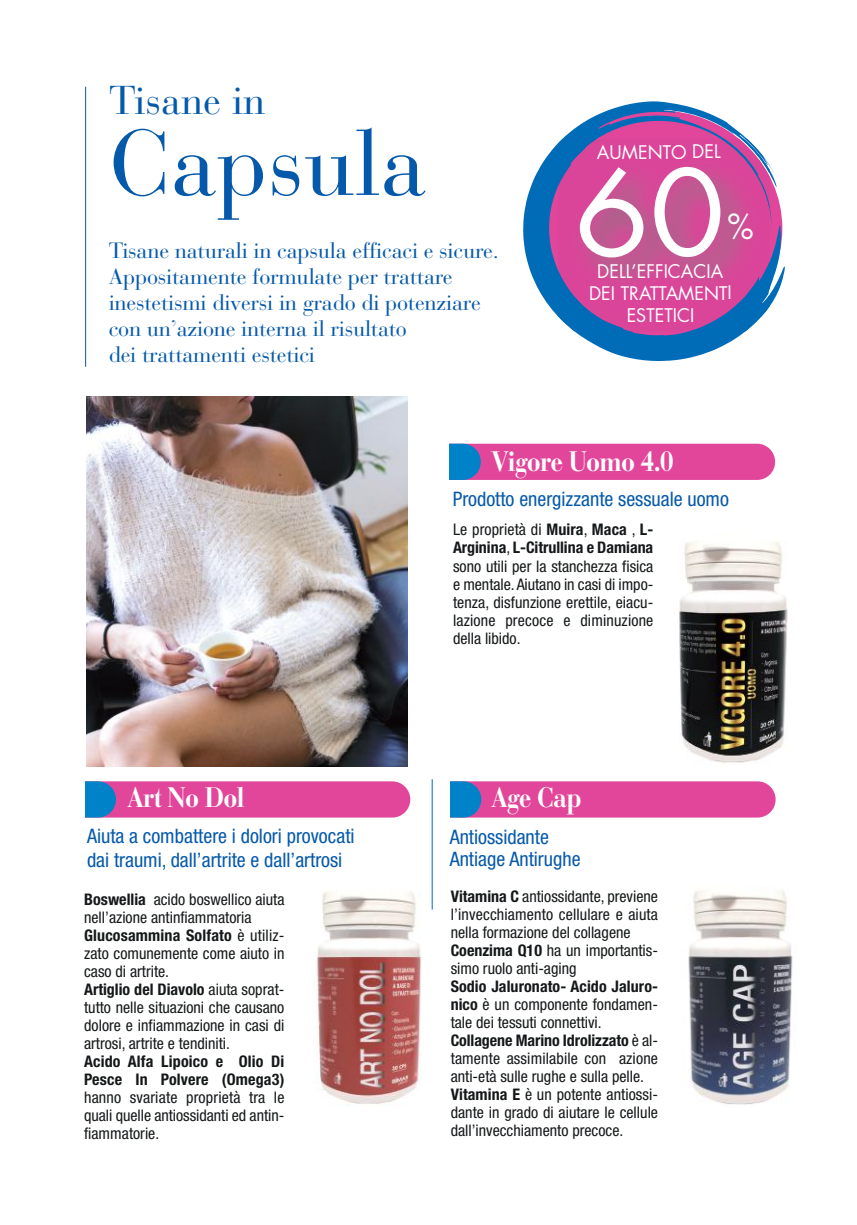
<style>
.page{position:relative;width:857px;height:1225px;background:#fff}
.page>*{position:absolute;margin:0;border:0;box-sizing:border-box;transform-origin:0 0}
.t1{font:115.6px "Futura";color:#fff;scale:1.06 1}
.t2{font:92px "Bauer Bodoni";color:#0559ab}
.t3{font:40px "Bauer Bodoni";color:#0559ab}
.t4{font:33.4px "Futura";color:#fff}
.t5{font:700 28px "Bauer Bodoni";letter-spacing:-.03em;color:#fff;scale:.9 1}
.t6{font:22px/26px "Bauer Bodoni";letter-spacing:-.01em;color:#0559ab}
.t7{font:condensed 20px/22px "Helvetica Neue";color:#0559ab}
.t8{font:18.2px/21.8px "Futura";letter-spacing:-.005em;color:#fff;text-align:center}
.t9{font:condensed 16px/18px "Helvetica Neue";color:#151819}
.t10{font:700 condensed 16px/18px "Helvetica Neue";letter-spacing:.01em;color:#151819}
.s1{font-weight:700}
</style>
<div class="page">
<svg style="left:85px;top:781px;width:325px;height:36px;background:#cf4e9f"></svg>
<svg style="left:450px;top:781px;width:325px;height:36px;background:#cf4e9f"></svg>
<svg style="left:449px;top:444px;width:325px;height:36px;background:#ce4d9f"></svg>
<hr style="left:85px;top:87px;width:1px;height:280px;background:#0559ab">
<svg style="left:523px;top:101px;width:261px;height:260px"></svg>
<img style="left:557px;top:139px;width:212px;height:193px">
<div style="left:596px;top:144px;width:124px;height:16px;background:#da4599"></div>
<img style="left:317px;top:891px;width:105px;height:213px">
<img style="left:688px;top:890px;width:105px;height:215px">
<img style="left:679px;top:541px;width:109px;height:223px">
<img style="left:87px;top:397px;width:320px;height:369px">
<hr style="left:431px;top:779px;width:1px;height:130px;background:#006bb7">
<h3 class="t3" style="left:109px;top:85px;width:158px">Tisane in</h3>
<h2 class="t2" style="left:109px;top:127px;width:318px">Capsula</h2>
<h3 class="t6" style="left:109px;top:240px;width:391px">Tisane naturali in capsula efficaci e sicure.<br>Appositamente formulate per trattare inestetismi diversi in grado di potenziare con un’azione interna il risultato<br>dei trattamenti estetici</h3>
<p class="t8" style="left:596px;top:143px;width:125px">AUMENTO DEL</p>
<h1 class="t1" style="left:574px;top:160px;width:144px">60</h1>
<p class="t8" style="left:588px;top:262px;width:144px">DELL’EFFICACIA<br>DEI TRATTAMENTI<br>ESTETICI</p>
<h3 class="t4" style="left:727px;top:211px;width:28px">%</h3>
<h3 class="t5" style="left:490px;top:450px;width:205px">Vigore Uomo 4.0</h3>
<p class="t7" style="left:452px;top:490px;width:277px">Prodotto energizzante sessuale uomo</p>
<h3 class="t5" style="left:127px;top:786px;width:132px">Art No Dol</h3>
<p class="t7" style="left:87px;top:825px;width:269px;line-height:24px">Aiuta a combattere i dolori provocati dai traumi, dall’artrite e dall’artrosi</p>
<p class="t9" style="left:84px;top:891px;width:202px"><span class="s1">Boswellia</span> acido boswellico aiuta nell’azione antinfiammatoria<br><span class="s1">Glucosammina Solfato</span> è utiliz&shy;zato comunemente come aiuto in caso di artrite.<br><span class="s1">Artiglio del Diavolo</span> aiuta soprat&shy;tutto nelle situazioni che causano dolore e infiammazione in casi di artrosi, artrite e tendiniti.</p>
<p class="t10" style="left:84px;top:1053px;width:202px">Acido Alfa Lipoico e Olio Di<br>Pesce In Polvere (Omega3)</p>
<p class="t9" style="left:84px;top:1089px;width:202px;text-align:justify">hanno svariate proprietà tra le quali quelle antiossidanti ed antin&shy;fiammatorie.</p>
<p class="t9" style="left:453px;top:522px;width:202px;text-align:justify">Le proprietà di <span class="s1">Muira</span>, <span class="s1">Maca</span> , <span class="s1">L-Arginina</span>, <span class="s1">L-Citrullina e Damiana </span>sono utili per la stanchezza fisica e mentale. Aiutano in casi di impo&shy;tenza, disfunzione erettile, eiacu&shy;lazione precoce e diminuzione della libido.</p>
<h3 class="t5" style="left:491px;top:786px;width:102px">Age Cap</h3>
<p class="t7" style="left:449px;top:827px;width:132px">Antiossidante<br>Antiage Antirughe</p>
<p class="t9" style="left:450px;top:888px;width:209px"><span class="s1">Vitamina C</span> antiossidante, previene l’invecchiamento cellulare e aiuta nella formazione del collagene<br><span class="s1">Coenzima Q10</span> ha un importantis&shy;simo ruolo anti-aging</p>
<p class="t9" style="left:450px;top:978px;width:209px"><span class="s1">Sodio Jaluronato- Acido Jaluro&shy;nico</span> è un componente fondamen&shy;tale dei tessuti connettivi.<br><span class="s1">Collagene Marino Idrolizzato</span> è al&shy;tamente assimilabile con azione anti-età sulle rughe e sulla pelle.<br><span class="s1">Vitamina E</span> è un potente antiossi&shy;dante in grado di aiutare le cellule dall’invecchiamento precoce.</p>
</div>
